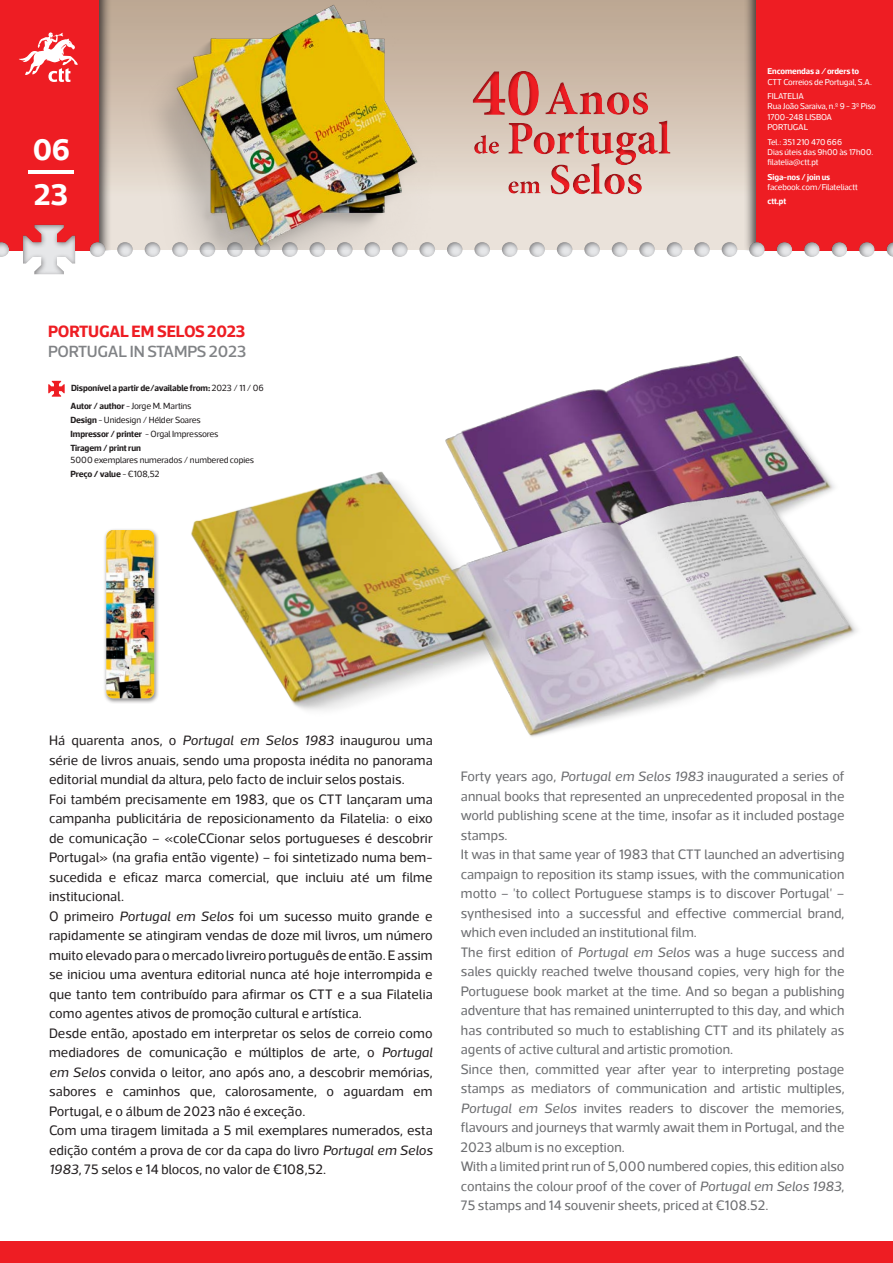
<style>
.page{position:relative;width:893px;height:1263px;background:#fff}
.page>*{position:absolute;margin:0;border:0;box-sizing:border-box;transform-origin:0 0}
.t1{font:700 30px "Acto CTT";color:#fff}
.t2{font:500 16.5px "Acto CTT";letter-spacing:-.015em;color:#808285}
.t3{font:700 16.5px "Acto CTT";letter-spacing:-.005em;color:#ee1d23}
.t4{font:13.8px/19.5px "Acto CTT";letter-spacing:.005em;color:#6c6d70;text-align:justify}
.t5{font:13.8px/19.5px "Acto CTT";letter-spacing:.01em;color:#231f20;text-align:justify}
.t6{font:700 9px "Acto CTT";letter-spacing:-.01em;color:#231f20}
.t7{font:9px "Acto CTT";letter-spacing:-.01em;color:#231f20}
.t8{font:8.55px "Acto CTT";letter-spacing:-.01em;color:#fff}
.t9{font:700 8.55px "Acto CTT";letter-spacing:-.01em;color:#fff}
.s1{font-weight:400}
.s2{font-weight:700}
.s3{font-weight:900}
.s4{font-style:italic}
</style>
<div class="page">
<svg style="left:112px;top:0;width:632px;height:224px;background:#d1c1b1"></svg>
<div style="left:0;top:0;width:112px;height:251px;background:#231f20;opacity:.8"></div>
<div style="left:0;top:0;width:98px;height:251px;background:#ee1d23"></div>
<div style="left:744px;top:0;width:149px;height:251px;background:#231f20;opacity:.8"></div>
<div style="left:757px;top:0;width:136px;height:250px;background:#ee1d23"></div>
<div style="left:0;top:1242px;width:893px;height:21px;background:#ee1d23"></div>
<div style="left:0;top:224px;width:893px;height:53px;background:#231f20;opacity:.55"></div>
<svg style="left:19px;top:32px;width:59px;height:50px"></svg>
<hr style="left:28px;top:171px;width:45px;height:3px;background:#fff">
<svg style="left:48px;top:381px;width:17px;height:16px"></svg>
<img style="left:445px;top:356px;width:373px;height:106px">
<img style="left:509px;top:462px;width:348px;height:275px">
<div style="left:103px;top:528px;width:56px;height:176px;background:#231f20;opacity:.5"></div>
<img style="left:106px;top:530px;width:48px;height:168px">
<img style="left:191px;top:450px;width:318px;height:260px">
<img style="left:130px;top:0;width:335px;height:250px">
<div style="left:472px;top:70px;width:199px;height:126px;background:#231f20;opacity:.4"></div>
<p class="t1" style="left:33px;top:131px;width:39px">06</p>
<p class="t1" style="left:35px;top:176px;width:35px">23</p>
<p class="t3" style="left:48px;top:322px;width:199px">PORTUGAL EM SELOS 2023</p>
<p class="t2" style="left:48px;top:342px;width:200px">PORTUGAL IN STAMPS 2023</p>
<p class="t6" style="left:71px;top:383px;width:194px">Disponível a partir de/available from: <span class="s1">2023 / 11 / 06</span></p>
<p class="t7" style="left:71px;top:400px;width:123px"><span class="s2">Autor / author</span> - Jorge M. Martins</p>
<p class="t7" style="left:71px;top:415px;width:132px"><span class="s2">Design</span> - Unidesign / Hélder Soares</p>
<p class="t6" style="left:71px;top:429px;width:150px">Impressor / printer <span class="s1">- Orgal Impressores</span></p>
<p class="t6" style="left:71px;top:443px;width:72px">Tiragem / print run</p>
<p class="t7" style="left:71px;top:455px;width:185px">5000 exemplares numerados / numbered copies</p>
<p class="t6" style="left:71px;top:469px;width:90px">Preço <span class="s3">/</span> value <span class="s1">- €108,52</span></p>
<p class="t9" style="left:767px;top:66px;width:93px">Encomendas a <span class="s4">/</span> orders to</p>
<p class="t8" style="left:767px;top:77px;width:106px">CTT Correios de Portugal, S.A.</p>
<p class="t8" style="left:767px;top:91px;width:38px">FILATELIA</p>
<p class="t8" style="left:767px;top:102px;width:110px">Rua João Saraiva, n.º 9 - 3º Piso</p>
<p class="t8" style="left:767px;top:112px;width:66px">1700-248 LISBOA</p>
<p class="t8" style="left:767px;top:122px;width:42px">PORTUGAL</p>
<p class="t8" style="left:767px;top:137px;width:76px">Tel.: 351 210 470 666</p>
<p class="t8" style="left:767px;top:147px;width:107px">Dias úteis das 9h00 às 17h00.</p>
<p class="t8" style="left:767px;top:157px;width:52px">filatelia@ctt.pt</p>
<p class="t9" style="left:767px;top:171px;width:64px">Siga-nos / join us</p>
<p class="t8" style="left:767px;top:182px;width:92px">facebook.com/Filateliactt</p>
<p class="t9" style="left:767px;top:196px;width:20px">ctt.pt</p>
<p class="t5" style="left:49px;top:730px;width:385px">Há quarenta anos, o <span class="s4">Portugal em Selos 1983</span> inaugurou uma série de livros anuais, sendo uma proposta inédita no panorama editorial mundial da altura, pelo facto de incluir selos postais.</p>
<p class="t5" style="left:49px;top:789px;width:385px">Foi também precisamente em 1983, que os CTT lançaram uma campanha publicitária de reposicionamento da Filatelia: o eixo de comunicação – «coleCCionar selos portugueses é descobrir Portugal» (na grafia então vigente) – foi sintetizado numa bem&shy;sucedida e eficaz marca comercial, que incluiu até um filme institucional.</p>
<p class="t5" style="left:49px;top:906px;width:385px">O primeiro <span class="s4">Portugal em Selos</span> foi um sucesso muito grande e rapidamente se atingiram vendas de doze mil livros, um número muito elevado para o mercado livreiro português de então. E assim se iniciou uma aventura editorial nunca até hoje interrompida e que tanto tem contribuído para afirmar os CTT e a sua Filatelia como agentes ativos de promoção cultural e artística.</p>
<p class="t5" style="left:49px;top:1023px;width:385px">Desde então, apostado em interpretar os selos de correio como mediadores de comunicação e múltiplos de arte, o <span class="s4">Portugal em Selos</span> convida o leitor, ano após ano, a descobrir memórias, sabores e caminhos que, calorosamente, o aguardam em Portugal, e o álbum de 2023 não é exceção.</p>
<p class="t5" style="left:49px;top:1120px;width:385px">Com uma tiragem limitada a 5 mil exemplares numerados, esta edição contém a prova de cor da capa do livro <span class="s4">Portugal em Selos 1983</span>, 75 selos e 14 blocos, no valor de €108,52.</p>
<p class="t4" style="left:461px;top:766px;width:385px">Forty years ago, <span class="s4">Portugal em Selos 1983</span> inaugurated a series of annual books that represented an unprecedented proposal in the world publishing scene at the time, insofar as it included postage stamps.</p>
<p class="t4" style="left:461px;top:844px;width:385px">It was in that same year of 1983 that CTT launched an advertising campaign to reposition its stamp issues, with the communication motto – 'to collect Portuguese stamps is to discover Portugal' – synthesised into a successful and effective commercial brand, which even included an institutional film.</p>
<p class="t4" style="left:461px;top:942px;width:385px">The first edition of <span class="s4">Portugal em Selos</span> was a huge success and sales quickly reached twelve thousand copies, very high for the Portuguese book market at the time. And so began a publishing adventure that has remained uninterrupted to this day, and which has contributed so much to establishing CTT and its philately as agents of active cultural and artistic promotion.</p>
<p class="t4" style="left:461px;top:1059px;width:385px">Since then, committed year after year to interpreting postage stamps as mediators of communication and artistic multiples, <span class="s4">Portugal em Selos</span> invites readers to discover the memories, flavours and journeys that warmly await them in Portugal, and the 2023 album is no exception.</p>
<p class="t4" style="left:461px;top:1156px;width:385px">With a limited print run of 5,000 numbered copies, this edition also contains the colour proof of the cover of <span class="s4">Portugal em Selos 1983</span>, 75 stamps and 14 souvenir sheets, priced at €108.52.</p>
</div>
